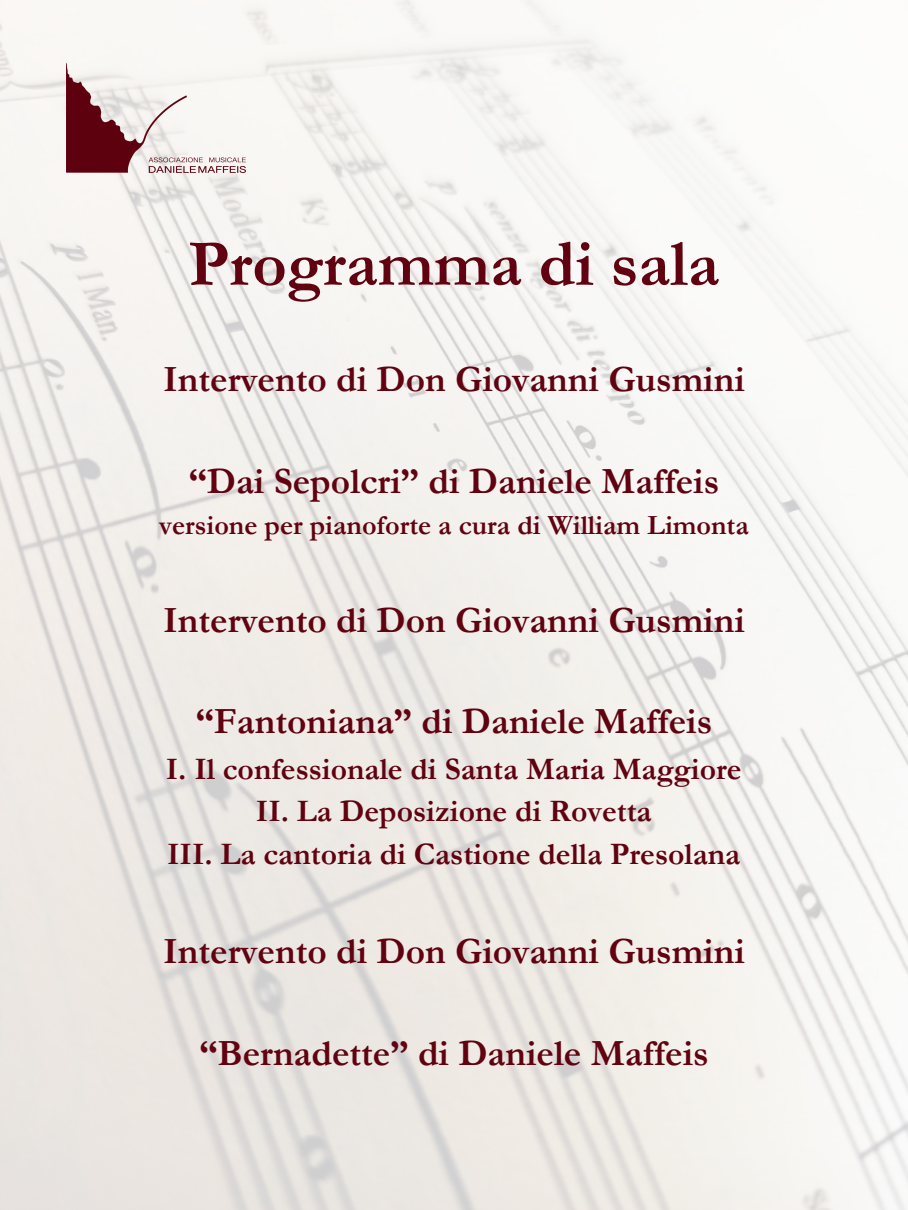
<style>
.page{position:relative;width:908px;height:1210px;background:#fff}
.page>*{position:absolute;margin:0;border:0;box-sizing:border-box;transform-origin:0 0}
.t1{font:700 66.5px "Garamond";color:#60020f}
.t2{font:700 37.31px "Garamond";color:#60020f}
.t3{font:700 31.5px "Garamond";color:#60020f}
.t4{font:700 28px "Garamond";color:#60020f}
</style>
<div class="page">
<img style="left:0;top:0;width:907px;height:1210px">
<img style="left:67px;top:63px;width:178px;height:110px">
<p class="t1" style="left:188px;top:228px;width:532px">Programma di sala</p>
<p class="t2" style="left:163px;top:359px;width:583px">Intervento di Don Giovanni Gusmini</p>
<p class="t2" style="left:188px;top:460px;width:532px">“Dai Sepolcri” di Daniele Maffeis</p>
<p class="t4" style="left:159px;top:510px;width:591px">versione per pianoforte a cura di William Limonta</p>
<p class="t2" style="left:163px;top:600px;width:583px">Intervento di Don Giovanni Gusmini</p>
<p class="t2" style="left:195px;top:701px;width:518px">“Fantoniana” di Daniele Maffeis</p>
<p class="t3" style="left:166px;top:751px;width:577px">I. Il confessionale di Santa Maria Maggiore</p>
<p class="t3" style="left:256px;top:794px;width:397px">II. La Deposizione di Rovetta</p>
<p class="t3" style="left:167px;top:837px;width:574px">III. La cantoria di Castione della Presolana</p>
<p class="t2" style="left:163px;top:931px;width:583px">Intervento di Don Giovanni Gusmini</p>
<p class="t2" style="left:199px;top:1032px;width:511px">“Bernadette” di Daniele Maffeis</p>
</div>
